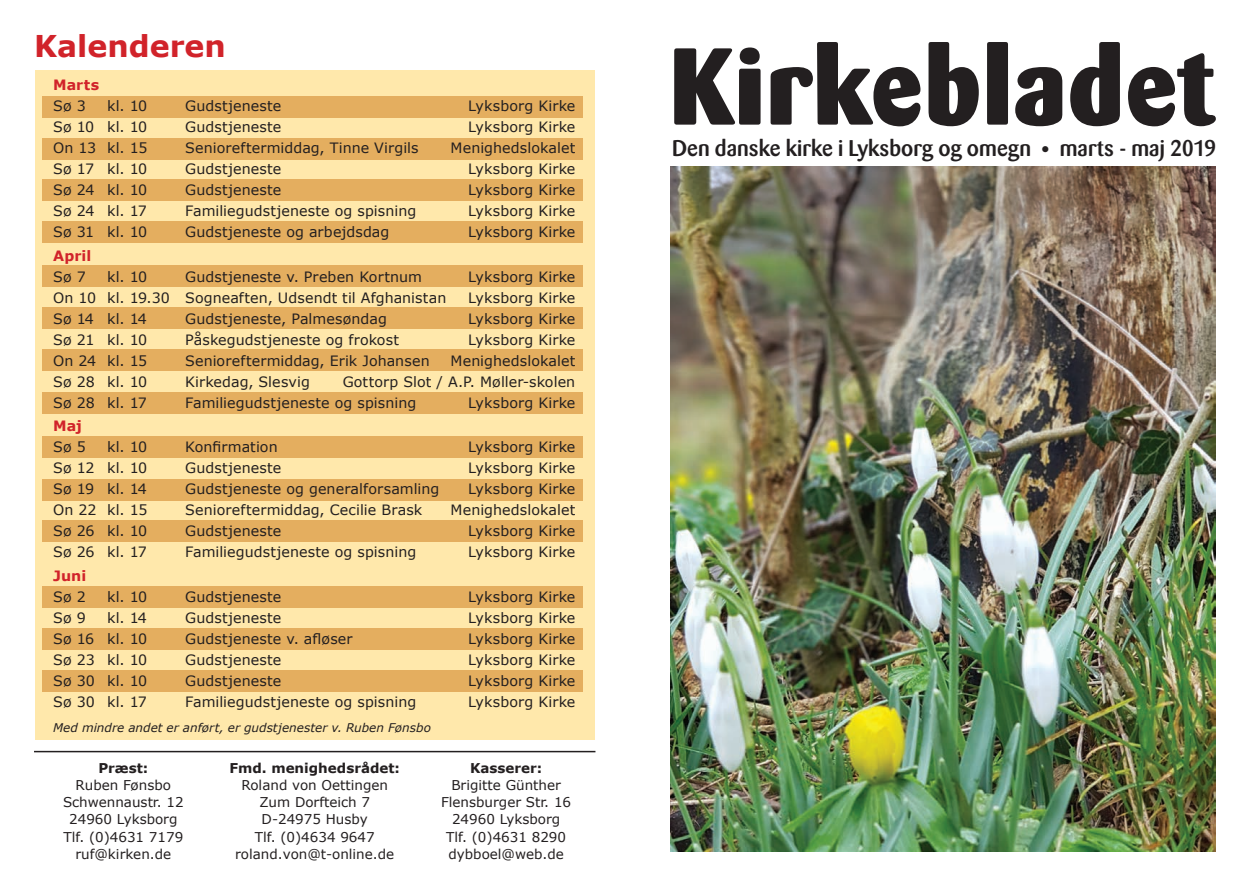
<style>
.page{position:relative;width:1259px;height:893px;background:#fff}
.page>*{position:absolute;margin:0;border:0;box-sizing:border-box;transform-origin:0 0}
.t1{font:800 108px "Barmeno";letter-spacing:.015em;color:#231f20}
.Overskrift{font:700 30px "Verdana";color:#d1232a}
.t2{font:500 22.5px "Barmeno";letter-spacing:.005em;color:#231f20}
.Kalender{font:14.25px "Verdana";letter-spacing:.005em;color:#231f20}
.Mellemrubrik_kalende{font:700 14.25px "Verdana";letter-spacing:.005em;color:#d1232a}
.Adresser{font:13.5px "Verdana";color:#231f20}
.Adresser-2{font:700 13.5px/17.2px "Verdana";color:#231f20;text-align:center}
.Kalender-2{font:italic 12px "Verdana";color:#231f20}
.s1{font-weight:400}
</style>
<div class="page">
<div style="left:35px;top:70px;width:560px;height:669px;background:#ffe8ab"></div>
<div style="left:43px;top:96px;width:540px;height:22px;background:#e4ae5f"></div>
<hr style="left:34px;top:751px;width:561px;height:1px;background:#231f20">
<div style="left:43px;top:138px;width:540px;height:21px;background:#e4ae5f"></div>
<div style="left:43px;top:179px;width:540px;height:21px;background:#e4ae5f"></div>
<div style="left:43px;top:266px;width:540px;height:21px;background:#e4ae5f"></div>
<div style="left:43px;top:307px;width:540px;height:21px;background:#e4ae5f"></div>
<div style="left:43px;top:350px;width:540px;height:21px;background:#e4ae5f"></div>
<div style="left:43px;top:392px;width:540px;height:21px;background:#e4ae5f"></div>
<div style="left:43px;top:479px;width:540px;height:21px;background:#e4ae5f"></div>
<div style="left:43px;top:521px;width:540px;height:21px;background:#e4ae5f"></div>
<div style="left:43px;top:586px;width:540px;height:22px;background:#e4ae5f"></div>
<div style="left:43px;top:436px;width:540px;height:22px;background:#e4ae5f"></div>
<div style="left:43px;top:628px;width:540px;height:22px;background:#e4ae5f"></div>
<img style="left:671px;top:166px;width:544px;height:685px">
<div style="left:43px;top:222px;width:540px;height:21px;background:#e4ae5f"></div>
<div style="left:43px;top:670px;width:540px;height:21px;background:#e4ae5f"></div>
<p class="Overskrift" style="left:34px;top:25px;width:193px">Kalenderen</p>
<p class="Mellemrubrik_kalende" style="left:53px;top:75px;width:48px">Marts</p>
<p class="Kalender" style="left:53px;top:96px;width:34px">Sø 3</p>
<p class="Kalender" style="left:107px;top:96px;width:42px">kl. 10</p>
<p class="Kalender" style="left:185px;top:96px;width:98px">Gudstjeneste</p>
<p class="Kalender" style="left:468px;top:96px;width:109px">Lyksborg Kirke</p>
<p class="Kalender" style="left:53px;top:117px;width:96px">Sø 10 kl. 10</p>
<p class="Kalender" style="left:185px;top:117px;width:98px">Gudstjeneste</p>
<p class="Kalender" style="left:468px;top:117px;width:109px">Lyksborg Kirke</p>
<p class="Kalender" style="left:53px;top:138px;width:96px">On 13 kl. 15</p>
<p class="Kalender" style="left:185px;top:138px;width:235px">Senioreftermiddag, Tinne Virgils</p>
<p class="Kalender" style="left:450px;top:138px;width:126px">Menighedslokalet</p>
<p class="Kalender" style="left:53px;top:159px;width:96px">Sø 17 kl. 10</p>
<p class="Kalender" style="left:185px;top:159px;width:98px">Gudstjeneste</p>
<p class="Kalender" style="left:468px;top:159px;width:109px">Lyksborg Kirke</p>
<p class="Kalender" style="left:53px;top:180px;width:96px">Sø 24 kl. 10</p>
<p class="Kalender" style="left:185px;top:180px;width:98px">Gudstjeneste</p>
<p class="Kalender" style="left:468px;top:180px;width:109px">Lyksborg Kirke</p>
<p class="Kalender" style="left:53px;top:201px;width:95px">Sø 24 kl. 17</p>
<p class="Kalender" style="left:185px;top:201px;width:233px">Familiegudstjeneste og spisning</p>
<p class="Kalender" style="left:468px;top:201px;width:109px">Lyksborg Kirke</p>
<p class="Kalender" style="left:53px;top:222px;width:96px">Sø 31 kl. 10</p>
<p class="Kalender" style="left:185px;top:222px;width:206px">Gudstjeneste og arbejdsdag</p>
<p class="Kalender" style="left:468px;top:222px;width:109px">Lyksborg Kirke</p>
<p class="Mellemrubrik_kalende" style="left:53px;top:246px;width:40px">April</p>
<p class="Kalender" style="left:53px;top:267px;width:34px">Sø 7</p>
<p class="Kalender" style="left:107px;top:267px;width:42px">kl. 10</p>
<p class="Kalender" style="left:185px;top:267px;width:238px">Gudstjeneste v. Preben Kortnum</p>
<p class="Kalender" style="left:468px;top:267px;width:109px">Lyksborg Kirke</p>
<p class="Kalender" style="left:53px;top:288px;width:395px">On 10 kl. 19.30 Sogneaften, Udsendt til Afghanistan</p>
<p class="Kalender" style="left:468px;top:288px;width:109px">Lyksborg Kirke</p>
<p class="Kalender" style="left:53px;top:309px;width:95px">Sø 14 kl. 14</p>
<p class="Kalender" style="left:185px;top:309px;width:203px">Gudstjeneste, Palmesøndag</p>
<p class="Kalender" style="left:468px;top:309px;width:109px">Lyksborg Kirke</p>
<p class="Kalender" style="left:53px;top:330px;width:96px">Sø 21 kl. 10</p>
<p class="Kalender" style="left:185px;top:330px;width:215px">Påskegudstjeneste og frokost</p>
<p class="Kalender" style="left:468px;top:330px;width:109px">Lyksborg Kirke</p>
<p class="Kalender" style="left:53px;top:351px;width:96px">On 24 kl. 15</p>
<p class="Kalender" style="left:185px;top:351px;width:246px">Senioreftermiddag, Erik Johansen</p>
<p class="Kalender" style="left:450px;top:351px;width:126px">Menighedslokalet</p>
<p class="Kalender" style="left:53px;top:372px;width:96px">Sø 28 kl. 10</p>
<p class="Kalender" style="left:185px;top:372px;width:126px">Kirkedag, Slesvig</p>
<p class="Kalender" style="left:343px;top:372px;width:234px">Gottorp Slot / A.P. Møller-skolen</p>
<p class="Kalender" style="left:53px;top:393px;width:95px">Sø 28 kl. 17</p>
<p class="Kalender" style="left:185px;top:393px;width:233px">Familiegudstjeneste og spisning</p>
<p class="Kalender" style="left:468px;top:393px;width:109px">Lyksborg Kirke</p>
<p class="Mellemrubrik_kalende" style="left:53px;top:416px;width:30px">Maj</p>
<p class="Kalender" style="left:53px;top:437px;width:34px">Sø 5</p>
<p class="Kalender" style="left:107px;top:437px;width:42px">kl. 10</p>
<p class="Kalender" style="left:185px;top:437px;width:94px">Konfirmation</p>
<p class="Kalender" style="left:468px;top:437px;width:109px">Lyksborg Kirke</p>
<p class="Kalender" style="left:53px;top:458px;width:96px">Sø 12 kl. 10</p>
<p class="Kalender" style="left:185px;top:458px;width:98px">Gudstjeneste</p>
<p class="Kalender" style="left:468px;top:458px;width:109px">Lyksborg Kirke</p>
<p class="Kalender" style="left:53px;top:479px;width:95px">Sø 19 kl. 14</p>
<p class="Kalender" style="left:185px;top:479px;width:256px">Gudstjeneste og generalforsamling</p>
<p class="Kalender" style="left:468px;top:479px;width:109px">Lyksborg Kirke</p>
<p class="Kalender" style="left:53px;top:500px;width:96px">On 22 kl. 15</p>
<p class="Kalender" style="left:185px;top:500px;width:238px">Senioreftermiddag, Cecilie Brask</p>
<p class="Kalender" style="left:450px;top:500px;width:126px">Menighedslokalet</p>
<p class="Kalender" style="left:53px;top:521px;width:96px">Sø 26 kl. 10</p>
<p class="Kalender" style="left:185px;top:521px;width:98px">Gudstjeneste</p>
<p class="Kalender" style="left:468px;top:521px;width:109px">Lyksborg Kirke</p>
<p class="Kalender" style="left:53px;top:542px;width:95px">Sø 26 kl. 17</p>
<p class="Kalender" style="left:185px;top:542px;width:233px">Familiegudstjeneste og spisning</p>
<p class="Kalender" style="left:468px;top:542px;width:109px">Lyksborg Kirke</p>
<p class="Mellemrubrik_kalende" style="left:53px;top:566px;width:35px">Juni</p>
<p class="Kalender" style="left:53px;top:587px;width:34px">Sø 2</p>
<p class="Kalender" style="left:107px;top:587px;width:42px">kl. 10</p>
<p class="Kalender" style="left:185px;top:587px;width:98px">Gudstjeneste</p>
<p class="Kalender" style="left:468px;top:587px;width:109px">Lyksborg Kirke</p>
<p class="Kalender" style="left:53px;top:608px;width:34px">Sø 9</p>
<p class="Kalender" style="left:107px;top:608px;width:41px">kl. 14</p>
<p class="Kalender" style="left:185px;top:608px;width:98px">Gudstjeneste</p>
<p class="Kalender" style="left:468px;top:608px;width:109px">Lyksborg Kirke</p>
<p class="Kalender" style="left:53px;top:629px;width:96px">Sø 16 kl. 10</p>
<p class="Kalender" style="left:185px;top:629px;width:169px">Gudstjeneste v. afløser</p>
<p class="Kalender" style="left:468px;top:629px;width:109px">Lyksborg Kirke</p>
<p class="Kalender" style="left:53px;top:650px;width:96px">Sø 23 kl. 10</p>
<p class="Kalender" style="left:185px;top:650px;width:98px">Gudstjeneste</p>
<p class="Kalender" style="left:468px;top:650px;width:109px">Lyksborg Kirke</p>
<p class="Kalender" style="left:53px;top:671px;width:96px">Sø 30 kl. 10</p>
<p class="Kalender" style="left:185px;top:671px;width:98px">Gudstjeneste</p>
<p class="Kalender" style="left:468px;top:671px;width:109px">Lyksborg Kirke</p>
<p class="Kalender" style="left:53px;top:692px;width:95px">Sø 30 kl. 17</p>
<p class="Kalender" style="left:185px;top:692px;width:233px">Familiegudstjeneste og spisning</p>
<p class="Kalender" style="left:468px;top:692px;width:109px">Lyksborg Kirke</p>
<p class="Kalender-2" style="left:53px;top:720px;width:379px">Med mindre andet er anført, er gudstjenester v. Ruben Fønsbo</p>
<p class="Adresser-2" style="left:98px;top:759px;width:51px">Præst:</p>
<p class="Adresser" style="left:76px;top:776px;width:97px">Ruben Fønsbo</p>
<p class="Adresser" style="left:63px;top:793px;width:122px">Schwennaustr. 12</p>
<p class="Adresser" style="left:69px;top:810px;width:110px">24960 Lyksborg</p>
<p class="Adresser" style="left:63px;top:827px;width:121px">Tlf. (0)4631 7179</p>
<p class="Adresser" style="left:75px;top:845px;width:97px">ruf@kirken.de</p>
<p class="Adresser-2" style="left:229px;top:759px;width:172px">Fmd. menighedsrådet:<br><span class="s1">Roland von Oettingen</span></p>
<p class="Adresser" style="left:259px;top:793px;width:112px">Zum Dorfteich 7</p>
<p class="Adresser" style="left:262px;top:810px;width:108px">D-24975 Husby</p>
<p class="Adresser" style="left:255px;top:827px;width:121px">Tlf. (0)4634 9647</p>
<p class="Adresser" style="left:235px;top:845px;width:161px">roland.von@t-online.de</p>
<p class="Adresser-2" style="left:470px;top:759px;width:74px">Kasserer:</p>
<p class="Adresser" style="left:451px;top:776px;width:111px">Brigitte Günther</p>
<p class="Adresser" style="left:441px;top:793px;width:131px">Flensburger Str. 16</p>
<p class="Adresser" style="left:452px;top:810px;width:110px">24960 Lyksborg</p>
<p class="Adresser" style="left:446px;top:827px;width:121px">Tlf. (0)4631 8290</p>
<p class="Adresser" style="left:448px;top:845px;width:117px">dybboel@web.de</p>
<p class="t1" style="left:670px;top:20px;width:546px">Kirkebladet</p>
<p class="t2" style="left:672px;top:135px;width:546px">Den danske kirke i Lyksborg og omegn ● marts - maj 2019</p>
</div>
